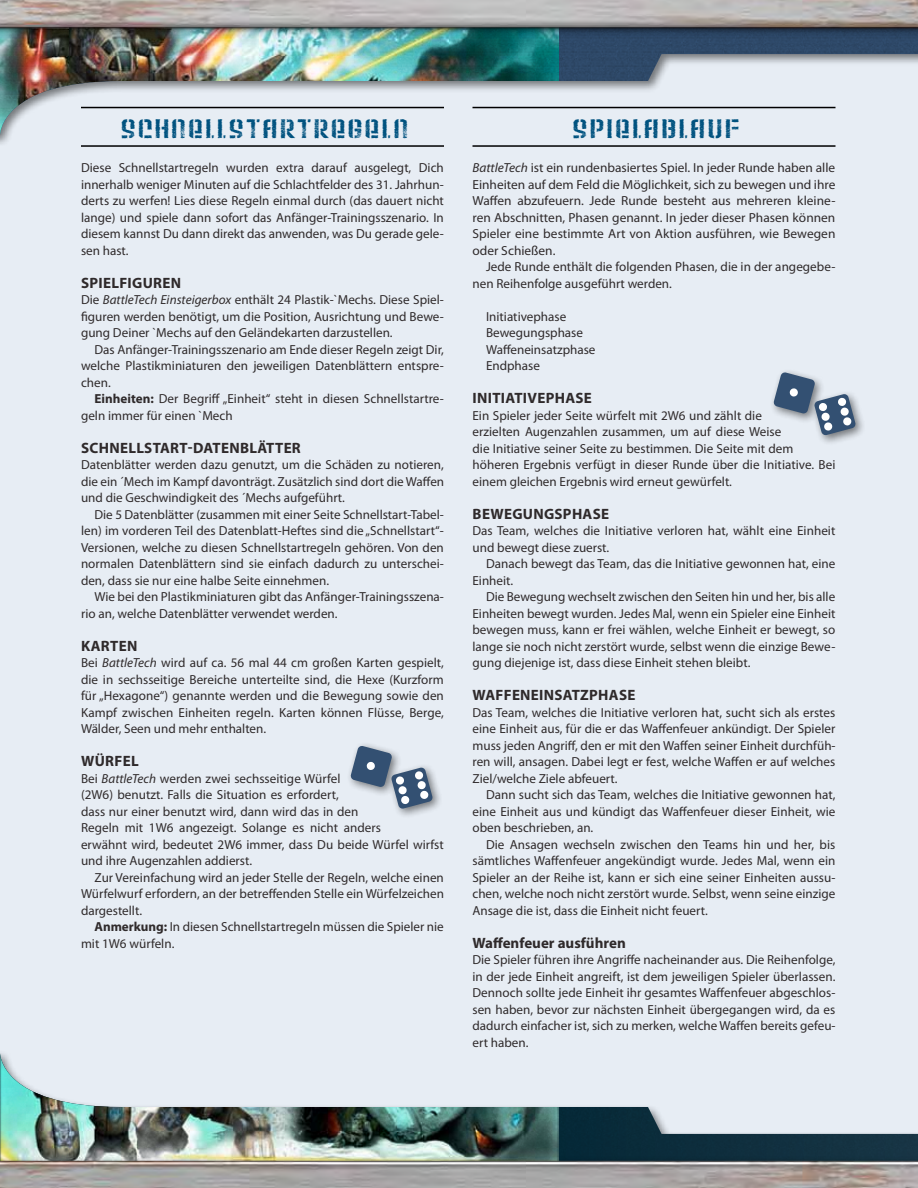
<style>
.page{position:relative;width:918px;height:1188px;background:#e7edf4}
.page>*{position:absolute;margin:0;border:0;box-sizing:border-box;transform-origin:0 0}
.t1{font:27px "Weltron Urban";color:#00527f;scale:1.44 1}
.t2{font:700 15px "Myriad Pro";letter-spacing:.02em;color:#2f2a2b}
.t3{font:700 15px "Myriad Pro";color:#2f2a2b}
.t4{font:13.2px/16.5px "Myriad Pro";color:#2f2a2b;text-align:justify}
.s1{font-style:italic}
.s2{font-weight:700}
</style>
<div class="page">
<hr style="left:81px;top:145px;width:363px;height:2px;background:#000">
<hr style="left:472px;top:145px;width:364px;height:2px;background:#000">
<div style="left:769px;top:368px;width:97px;height:78px;background:#000;opacity:.5"></div>
<svg style="left:773px;top:372px;width:83px;height:72px"></svg>
<div style="left:346px;top:742px;width:97px;height:78px;background:#000;opacity:.5"></div>
<svg style="left:350px;top:745px;width:83px;height:64px"></svg>
<svg style="left:351px;top:815px;width:42px;height:3px"></svg>
<img style="left:0;top:0;width:918px;height:142px">
<img style="left:0;top:1053px;width:918px;height:135px">
<h1 class="t1" style="left:118px;top:112px;width:202px">SCHNELLSTARTREGELN</h1>
<p class="t4" style="left:81px;top:160px;width:364px">Diese Schnellstartregeln wurden extra darauf ausgelegt, Dich innerhalb weniger Minuten auf die Schlachtfelder des 31. Jahrhun&shy;derts zu werfen! Lies diese Regeln einmal durch (das dauert nicht lange) und spiele dann sofort das Anfänger-Trainingsszenario. In diesem kannst Du dann direkt das anwenden, was Du gerade gele&shy;sen hast.</p>
<p class="t2" style="left:81px;top:273px;width:17px">SPIEL</p>
<p class="t2" style="left:119px;top:273px;width:44px">FIGUREN</p>
<p class="t4" style="left:81px;top:292px;width:365px">Die <span class="s1">BattleTech Einsteigerbox</span> enthält 24 Plastik-`Mechs. Diese Spiel&shy;figuren werden benötigt, um die Position, Ausrichtung und Bewe&shy;gung Deiner `Mechs auf den Geländekarten darzustellen.</p>
<p class="t4" style="left:81px;top:341px;width:364px;text-indent:14px">Das Anfänger-Trainingsszenario am Ende dieser Regeln zeigt Dir, welche Plastikminiaturen den jeweiligen Datenblättern entspre&shy;chen.</p>
<p class="t4" style="left:81px;top:391px;width:364px;text-indent:13px"><span class="s2">EINHEITEN:</span> Der Begriff „Einheit“ steht in diesen Schnellstartre&shy;geln immer für einen `Mech</p>
<p class="t2" style="left:81px;top:438px;width:19px">SCHNELLSTART</p>
<p class="t2" style="left:188px;top:438px;width:16px">-DATENBL</p>
<p class="t2" style="left:257px;top:438px;width:12px">ÄTTER</p>
<p class="t4" style="left:81px;top:457px;width:365px">Datenblätter werden dazu genutzt, um die Schäden zu notieren, die ein ´Mech im Kampf davonträgt. Zusätzlich sind dort die Waffen und die Geschwindigkeit des ´Mechs aufgeführt.</p>
<p class="t4" style="left:81px;top:506px;width:364px;text-indent:14px">Die 5 Datenblätter (zusammen mit einer Seite Schnellstart-Tabel&shy;len) im vorderen Teil des Datenblatt-Heftes sind die „Schnellstart“- Versionen, welche zu diesen Schnellstartregeln gehören. Von den normalen Datenblättern sind sie einfach dadurch zu unterschei&shy;den, dass sie nur eine halbe Seite einnehmen.</p>
<p class="t4" style="left:81px;top:589px;width:365px;text-indent:14px">Wie bei den Plastikminiaturen gibt das Anfänger-Trainingsszena&shy;rio an, welche Datenblätter verwendet werden.</p>
<p class="t2" style="left:81px;top:636px;width:20px">KARTEN</p>
<p class="t4" style="left:81px;top:655px;width:364px">Bei <span class="s1">BattleTech</span> wird auf ca. 56 mal 44 cm großen Karten gespielt, die in sechsseitige Bereiche unterteilte sind, die Hexe (Kurzform für „Hexagone“) genannte werden und die Bewegung sowie den Kampf zwischen Einheiten regeln. Karten können Flüsse, Berge, Wälder, Seen und mehr enthalten.</p>
<p class="t2" style="left:81px;top:752px;width:50px">WÜRFEL</p>
<p class="t4" style="left:81px;top:770px;width:364px;text-align:left">Bei <span class="s1">BattleTech</span> werden zwei sechsseitige Würfel<br>(2W6) benutzt. Falls die Situation es erfordert,<br>dass nur einer benutzt wird, dann wird das in den<br>Regeln mit 1W6 angezeigt. Solange es nicht anders<br>erwähnt wird, bedeutet 2W6 immer, dass Du beide Würfel wirfst und ihre Augenzahlen addierst.</p>
<p class="t4" style="left:81px;top:869px;width:365px;text-indent:14px">Zur Vereinfachung wird an jeder Stelle der Regeln, welche einen Würfelwurf erfordern, an der betreffenden Stelle ein Würfelzeichen dargestellt.</p>
<p class="t4" style="left:81px;top:919px;width:364px;text-indent:14px"><span class="s2">ANMERKUNG:</span> In diesen Schnellstartregeln müssen die Spieler nie mit 1W6 würfeln.</p>
<h1 class="t1" style="left:570px;top:112px;width:119px">SPIELABLAUF</h1>
<p class="t4" style="left:472px;top:160px;width:365px"><span class="s1">BattleTech</span> ist ein rundenbasiertes Spiel. In jeder Runde haben alle Einheiten auf dem Feld die Möglichkeit, sich zu bewegen und ihre Waffen abzufeuern. Jede Runde besteht aus mehreren kleine&shy;ren Abschnitten, Phasen genannt. In jeder dieser Phasen können Spieler eine bestimmte Art von Aktion ausführen, wie Bewegen oder Schießen.</p>
<p class="t4" style="left:473px;top:259px;width:364px;text-indent:13px">Jede Runde enthält die folgenden Phasen, die in der angegebe&shy;nen Reihenfolge ausgeführt werden.</p>
<p class="t4" style="left:486px;top:308px;width:111px;text-align:left">Initiativephase<br>Bewegungsphase<br>Waffeneinsatzphase<br>Endphase</p>
<p class="t2" style="left:473px;top:389px;width:13px">INITIATI</p>
<p class="t2" style="left:528px;top:389px;width:29px">VEPHASE</p>
<p class="t4" style="left:472px;top:407px;width:364px;text-align:left">Ein Spieler jeder Seite würfelt mit 2W6 und zählt die<br>erzielten Augenzahlen zusammen, um auf diese Weise<br>die Initiative seiner Seite zu bestimmen. Die Seite mit dem höheren Ergebnis verfügt in dieser Runde über die Initiative. Bei einem gleichen Ergebnis wird erneut gewürfelt.</p>
<p class="t2" style="left:473px;top:504px;width:72px">BEWEGUNGSPHASE</p>
<p class="t4" style="left:472px;top:523px;width:364px">Das Team, welches die Initiative verloren hat, wählt eine Einheit und bewegt diese zuerst.</p>
<p class="t4" style="left:472px;top:556px;width:364px;text-indent:14px">Danach bewegt das Team, das die Initiative gewonnen hat, eine<br>Einheit.</p>
<p class="t4" style="left:472px;top:589px;width:364px;text-indent:14px">Die Bewegung wechselt zwischen den Seiten hin und her, bis alle Einheiten bewegt wurden. Jedes Mal, wenn ein Spieler eine Einheit bewegen muss, kann er frei wählen, welche Einheit er bewegt, so lange sie noch nicht zerstört wurde, selbst wenn die einzige Bewe&shy;gung diejenige ist, dass diese Einheit stehen bleibt.</p>
<p class="t2" style="left:473px;top:686px;width:49px">WAFFENEINSAT</p>
<p class="t2" style="left:580px;top:686px;width:19px">ZPHASE</p>
<p class="t4" style="left:472px;top:704px;width:365px">Das Team, welches die Initiative verloren hat, sucht sich als erstes eine Einheit aus, für die er das Waffenfeuer ankündigt. Der Spieler muss jeden Angriff, den er mit den Waffen seiner Einheit durchfüh&shy;ren will, ansagen. Dabei legt er fest, welche Waffen er auf welches Ziel/welche Ziele abfeuert.</p>
<p class="t4" style="left:472px;top:787px;width:364px;text-indent:14px">Dann sucht sich das Team, welches die Initiative gewonnen hat, eine Einheit aus und kündigt das Waffenfeuer dieser Einheit, wie oben beschrieben, an.</p>
<p class="t4" style="left:472px;top:836px;width:365px;text-indent:14px">Die Ansagen wechseln zwischen den Teams hin und her, bis sämtliches Waffenfeuer angekündigt wurde. Jedes Mal, wenn ein Spieler an der Reihe ist, kann er sich eine seiner Einheiten aussu&shy;chen, welche noch nicht zerstört wurde. Selbst, wenn seine einzige Ansage die ist, dass die Einheit nicht feuert.</p>
<p class="t3" style="left:472px;top:933px;width:155px">WAFFENFEUER AUSFÜHREN</p>
<p class="t4" style="left:472px;top:952px;width:365px">Die Spieler führen ihre Angriffe nacheinander aus. Die Reihenfolge, in der jede Einheit angreift, ist dem jeweiligen Spieler überlassen.<br>Dennoch sollte jede Einheit ihr gesamtes Waffenfeuer abgeschlos&shy;sen haben, bevor zur nächsten Einheit übergegangen wird, da es dadurch einfacher ist, sich zu merken, welche Waffen bereits gefeu&shy;ert haben.</p>
</div>
